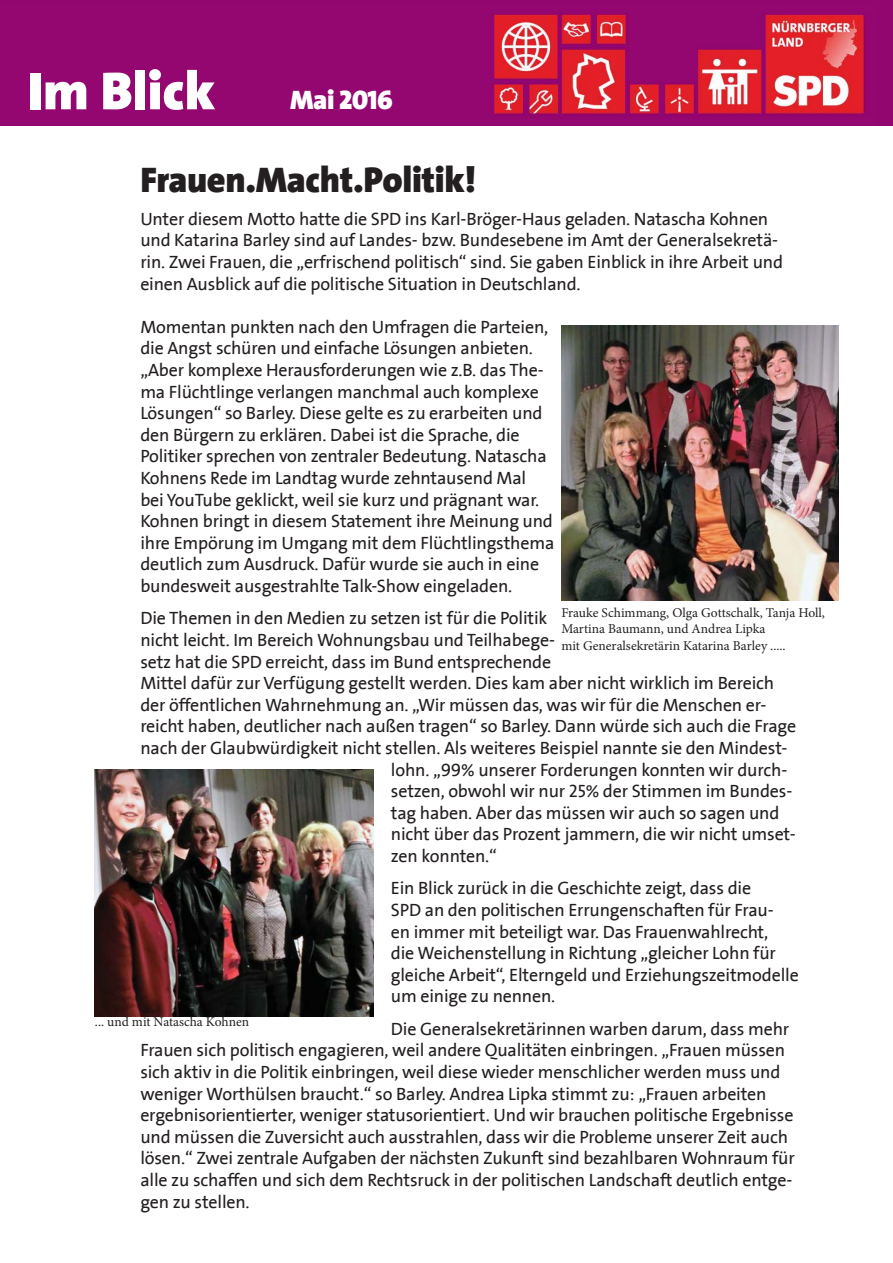
<style>
.page{position:relative;width:893px;height:1263px;background:#fff}
.page>*{position:absolute;margin:0;border:0;box-sizing:border-box;transform-origin:0 0}
.t1{font:900 54px "SPD The Sans";color:#fff}
.t2{font:900 36px "SPD The Sans";letter-spacing:-.01em;color:#231f20}
.t3{font:900 27px "SPD The Sans";letter-spacing:-.02em;color:#fff}
.t4{font:18px/21.6px "SPD2002 The Sans";letter-spacing:-.01em;color:#231f20}
.t5{font:13.5px/16.2px "Minion Pro";color:#231f20}
</style>
<div class="page">
<img style="left:561px;top:326px;width:277px;height:274px">
<img style="left:95px;top:770px;width:279px;height:246px">
<div style="left:0;top:0;width:893px;height:126px;background:#920670"></div>
<img style="left:492px;top:13px;width:373px;height:104px">
<h1 class="t1" style="left:28px;top:56px;width:189px">Im Blick</h1>
<h3 class="t3" style="left:290px;top:83px;width:104px">Mai 2016</h3>
<h2 class="t2" style="left:140px;top:157px;width:337px">Frauen.Macht.Politik!</h2>
<p class="t4" style="left:140px;top:209px;width:644px">Unter diesem Motto hatte die SPD ins Karl-Bröger-Haus geladen. Natascha Kohnen und Katarina Barley sind auf Landes- bzw. Bundesebene im Amt der Generalsekretä&shy;rin. Zwei Frauen, die „erfrischend politisch“ sind. Sie gaben Einblick in ihre Arbeit und einen Ausblick auf die politische Situation in Deutschland.</p>
<p class="t4" style="left:140px;top:317px;width:415px">Momentan punkten nach den Umfragen die Parteien, die Angst schüren und einfache Lösungen anbieten. „Aber komplexe Herausforderungen wie z.B. das The&shy;ma Flüchtlinge verlangen manchmal auch komplexe Lösungen“ so Barley. Diese gelte es zu erarbeiten und den Bürgern zu erklären. Dabei ist die Sprache, die Politiker sprechen von zentraler Bedeutung. Natascha Kohnens Rede im Landtag wurde zehntausend Mal<br>bei YouTube geklickt, weil sie kurz und prägnant war.<br>Kohnen bringt in diesem Statement ihre Meinung und ihre Empörung im Umgang mit dem Flüchtlingsthema deutlich zum Ausdruck. Dafür wurde sie auch in eine bundesweit ausgestrahlte Talk-Show eingeladen.</p>
<p class="t4" style="left:140px;top:608px;width:408px">Die Themen in den Medien zu setzen ist für die Politik</p>
<p class="t4" style="left:140px;top:630px;width:416px">nicht leicht. Im Bereich Wohnungsbau und Teilhabege-</p>
<p class="t4" style="left:140px;top:651px;width:412px">setz hat die SPD erreicht, dass im Bund entsprechende</p>
<p class="t4" style="left:140px;top:673px;width:635px">Mittel dafür zur Verfügung gestellt werden. Dies kam aber nicht wirklich im Bereich</p>
<p class="t4" style="left:140px;top:695px;width:628px">der öffentlichen Wahrnehmung an. „Wir müssen das, was wir für die Menschen er-</p>
<p class="t4" style="left:140px;top:716px;width:657px">reicht haben, deutlicher nach außen tragen“ so Barley. Dann würde sich auch die Frage</p>
<p class="t4" style="left:140px;top:738px;width:649px">nach der Glaubwürdigkeit nicht stellen. Als weiteres Beispiel nannte sie den Mindest-</p>
<p class="t4" style="left:391px;top:759px;width:398px">lohn. „99% unserer Forderungen konnten wir durch-</p>
<p class="t4" style="left:391px;top:781px;width:403px">setzen, obwohl wir nur 25% der Stimmen im Bundes-</p>
<p class="t4" style="left:391px;top:803px;width:390px">tag haben. Aber das müssen wir auch so sagen und</p>
<p class="t4" style="left:391px;top:824px;width:406px">nicht über das Prozent jammern, die wir nicht umset-</p>
<p class="t4" style="left:391px;top:846px;width:108px">zen konnten.“</p>
<p class="t4" style="left:391px;top:878px;width:409px">Ein Blick zurück in die Geschichte zeigt, dass die<br>SPD an den politischen Errungenschaften für Frau-<br>en immer mit beteiligt war. Das Frauenwahlrecht,<br>die Weichenstellung in Richtung „gleicher Lohn für gleiche Arbeit“, Elterngeld und Erziehungszeitmodelle um einige zu nennen.</p>
<p class="t4" style="left:140px;top:1019px;width:656px;text-indent:251px">Die Generalsekretärinnen warben darum, dass mehr Frauen sich politisch engagieren, weil andere Qualitäten einbringen. „Frauen müssen sich aktiv in die Politik einbringen, weil diese wieder menschlicher werden muss und weniger Worthülsen braucht.“ so Barley. Andrea Lipka stimmt zu: „Frauen arbeiten ergebnisorientierter, weniger statusorientiert. Und wir brauchen politische Ergebnisse und müssen die Zuversicht auch ausstrahlen, dass wir die Probleme unserer Zeit auch lösen.“ Zwei zentrale Aufgaben der nächsten Zukunft sind bezahlbaren Wohnraum für alle zu schaffen und sich dem Rechtsruck in der politischen Landschaft deutlich entge&shy;gen zu stellen.</p>
<p class="t5" style="left:561px;top:606px;width:265px">Frauke Schimmang, Olga Gottschalk, Tanja Holl,<br>Martina Baumann, und Andrea Lipka<br>mit Generalsekretärin Katarina Barley .....</p>
<p class="t5" style="left:95px;top:1015px;width:156px">... und mit Natascha Kohnen</p>
</div>
